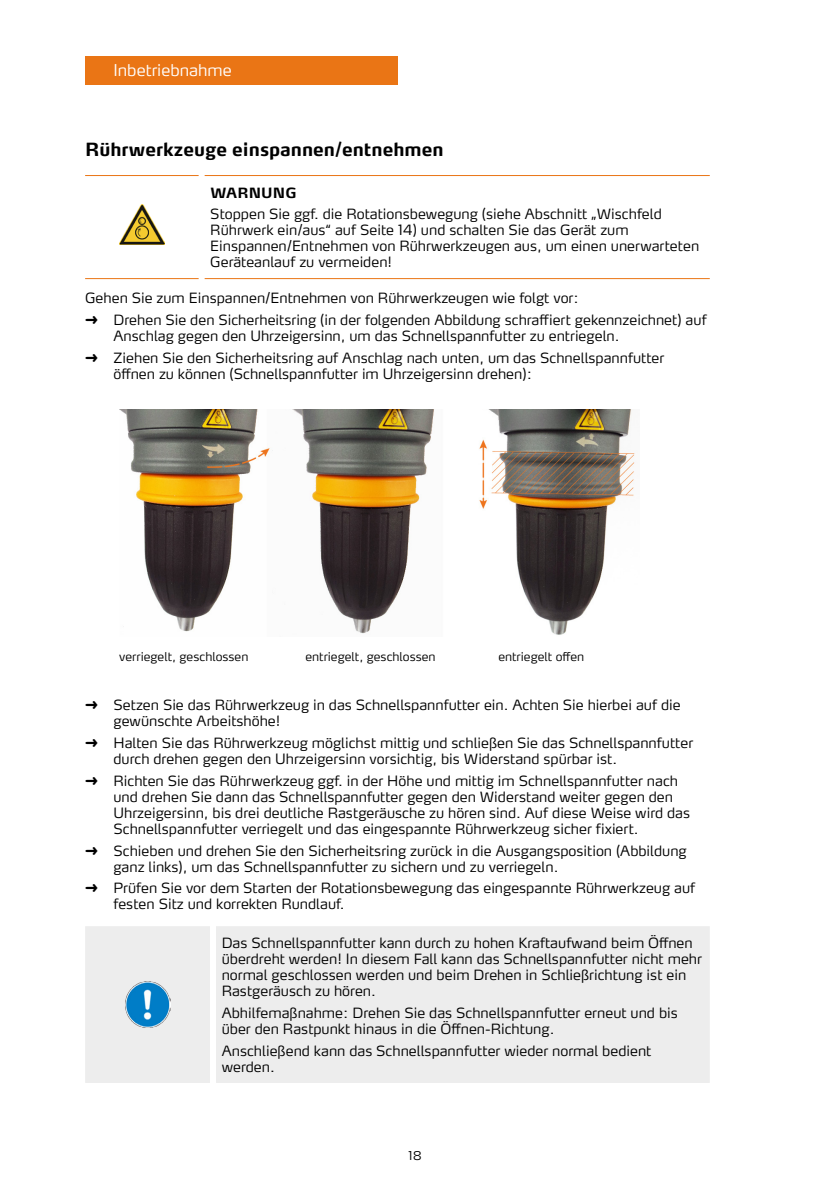
<style>
.page{position:relative;width:840px;height:1191px;background:#fff}
.page>*{position:absolute;margin:0;border:0;box-sizing:border-box;transform-origin:0 0}
.t1{font:700 18px "Max OT";color:#000}
.t2{font:300 16px "Max OT";color:#fff}
.t3{font:300 14px/16px "Max OT";color:#000}
.t4{font:700 14px "Max OT";letter-spacing:.01em;color:#000}
.t5{font:300 12px "Max OT";color:#000}
.s1{font-family:"Arial Unicode MS";font-weight:400}
</style>
<div class="page">
<div style="left:85px;top:57px;width:312px;height:28px;background:#ea7515"></div>
<hr style="left:85px;top:175px;width:113px;height:1px;background:#ea7515">
<hr style="left:85px;top:278px;width:113px;height:1px;background:#ea7515">
<hr style="left:204px;top:175px;width:505px;height:1px;background:#ea7515">
<hr style="left:204px;top:278px;width:505px;height:1px;background:#ea7515">
<img style="left:119px;top:204px;width:45px;height:40px">
<img style="left:119px;top:409px;width:516px;height:226px">
<div style="left:85px;top:926px;width:624px;height:157px;background:#ededed"></div>
<img style="left:125px;top:982px;width:45px;height:45px">
<p class="t2" style="left:113px;top:60px;width:120px">Inbetriebnahme</p>
<p class="t1" style="left:85px;top:137px;width:360px">Rührwerkzeuge einspannen/entnehmen</p>
<p class="t4" style="left:210px;top:183px;width:88px">WARNUNG</p>
<p class="t3" style="left:210px;top:206px;width:490px">Stoppen Sie ggf. die Rotationsbewegung (siehe Abschnitt „Wischfeld Rührwerk ein/aus“ auf Seite 14) und schalten Sie das Gerät zum Einspannen/Entnehmen von Rührwerkzeugen aus, um einen unerwarteten Geräteanlauf zu vermeiden!</p>
<p class="t3" style="left:85px;top:287px;width:622px;line-height:21.6px">Gehen Sie zum Einspannen/Entnehmen von Rührwerkzeugen wie folgt vor:<br><span class="s1">➜</span> Drehen Sie den Sicherheitsring (in der folgenden Abbildung schraffiert gekennzeichnet) auf</p>
<p class="t3" style="left:85px;top:325px;width:580px;line-height:21.6px;text-indent:28px">Anschlag gegen den Uhrzeigersinn, um das Schnellspannfutter zu entriegeln.<br><span class="s1">➜</span> Ziehen Sie den Sicherheitsring auf Anschlag nach unten, um das Schnellspannfutter</p>
<p class="t3" style="left:113px;top:365px;width:419px">öffnen zu können (Schnellspannfutter im Uhrzeigersinn drehen):</p>
<p class="t5" style="left:119px;top:649px;width:131px">verriegelt, geschlossen</p>
<p class="t5" style="left:305px;top:649px;width:132px">entriegelt, geschlossen</p>
<p class="t5" style="left:498px;top:649px;width:87px">entriegelt offen</p>
<p class="t3" style="left:113px;top:697px;width:568px;text-indent:-28px"><span class="s1">➜</span> Setzen Sie das Rührwerkzeug in das Schnellspannfutter ein. Achten Sie hierbei auf die gewünschte Arbeitshöhe!</p>
<p class="t3" style="left:113px;top:735px;width:581px;text-indent:-28px"><span class="s1">➜</span> Halten Sie das Rührwerkzeug möglichst mittig und schließen Sie das Schnellspannfutter durch drehen gegen den Uhrzeigersinn vorsichtig, bis Widerstand spürbar ist.</p>
<p class="t3" style="left:113px;top:772px;width:578px;text-indent:-28px"><span class="s1">➜</span> Richten Sie das Rührwerkzeug ggf. in der Höhe und mittig im Schnellspannfutter nach und drehen Sie dann das Schnellspannfutter gegen den Widerstand weiter gegen den Uhrzeigersinn, bis drei deutliche Rastgeräusche zu hören sind. Auf diese Weise wird das Schnellspannfutter verriegelt und das eingespannte Rührwerkzeug sicher fixiert.</p>
<p class="t3" style="left:113px;top:842px;width:574px;text-indent:-28px"><span class="s1">➜</span> Schieben und drehen Sie den Sicherheitsring zurück in die Ausgangsposition (Abbildung ganz links), um das Schnellspannfutter zu sichern und zu verriegeln.</p>
<p class="t3" style="left:113px;top:880px;width:583px;text-indent:-28px"><span class="s1">➜</span> Prüfen Sie vor dem Starten der Rotationsbewegung das eingespannte Rührwerkzeug auf festen Sitz und korrekten Rundlauf.</p>
<p class="t3" style="left:221px;top:935px;width:481px">Das Schnellspannfutter kann durch zu hohen Kraftaufwand beim Öffnen überdreht werden! In diesem Fall kann das Schnellspannfutter nicht mehr normal geschlossen werden und beim Drehen in Schließrichtung ist ein Rastgeräusch zu hören.</p>
<p class="t3" style="left:221px;top:1004px;width:457px">Abhilfemaßnahme: Drehen Sie das Schnellspannfutter erneut und bis über den Rastpunkt hinaus in die Öffnen-Richtung.</p>
<p class="t3" style="left:221px;top:1042px;width:431px">Anschließend kann das Schnellspannfutter wieder normal bedient werden.</p>
<p class="t5" style="left:408px;top:1148px;width:15px">18</p>
</div>
